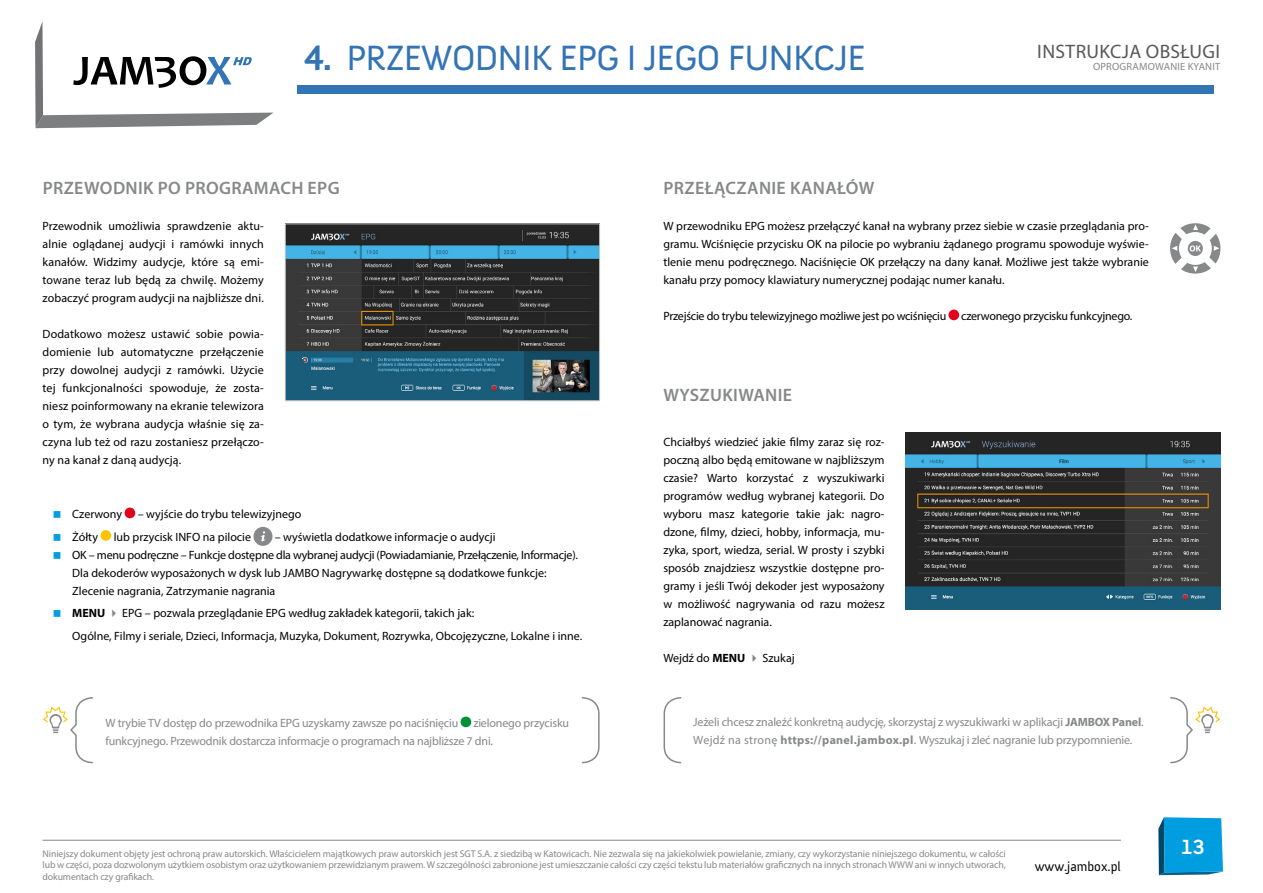
<style>
.page{position:relative;width:1263px;height:893px;background:#fff}
.page>*{position:absolute;margin:0;border:0;box-sizing:border-box;transform-origin:0 0}
.t1{font:36px "Anivers";letter-spacing:-.025em;color:#3374b5}
.t2{font:700 21px "Anivers";color:#fff}
.t3{font:19.5px "Myriad Pro";letter-spacing:.02em;color:#58585a}
.t4{font:600 18px "Myriad Pro";letter-spacing:.02em;color:#87888a}
.t5{font:13.5px "Anivers";color:#000}
.t6{font:12px/18px "Myriad Pro";color:#000;text-align:justify}
.t7{font:12px/18px "Myriad Pro";letter-spacing:-.015em;color:#87888a}
.t8{font:12px "Myriad Pro";letter-spacing:-.02em;color:#000}
.t9{font:10.5px "Myriad Pro";letter-spacing:.02em;color:#87888a}
.t10{font:9.75px/11.7px "Myriad Pro";letter-spacing:-.01em;color:#87888a;text-align:justify}
.s1{font-weight:700}
.s2{color:#87888a}
</style>
<div class="page">
<svg style="left:35px;top:21px;width:238px;height:107px"></svg>
<hr style="left:43px;top:840px;width:1078px;height:1px;background:#87888a">
<svg style="left:1158px;top:817px;width:65px;height:58px;background:#0e9ad5"></svg>
<div style="left:297px;top:85px;width:916px;height:9px;background:#3374b5"></div>
<svg style="left:125px;top:508px;width:10px;height:10px"></svg>
<svg style="left:101px;top:530px;width:10px;height:11px"></svg>
<div style="left:253px;top:527px;width:19px;height:19px;background:#87888a;border-radius:50%"></div>
<svg style="left:261px;top:531px;width:4px;height:10px"></svg>
<img style="left:287px;top:226px;width:311px;height:173px">
<div style="left:285px;top:224px;width:315px;height:177px;border:1px solid #c6c7c8"></div>
<svg style="left:581px;top:697px;width:19px;height:67px"></svg>
<svg style="left:43px;top:697px;width:50px;height:67px"></svg>
<svg style="left:461px;top:717px;width:10px;height:10px"></svg>
<svg style="left:663px;top:697px;width:19px;height:67px"></svg>
<svg style="left:1170px;top:697px;width:51px;height:67px"></svg>
<svg style="left:948px;top:310px;width:11px;height:10px"></svg>
<svg style="left:1170px;top:223px;width:50px;height:51px"></svg>
<img style="left:906px;top:433px;width:314px;height:177px">
<h1 class="t1" style="left:304px;top:38px;width:563px"><span class="s1">4.</span> PRZEWODNIK EPG I JEGO FUNKCJE</h1>
<h3 class="t3" style="left:1037px;top:40px;width:184px">INSTRUKCJA OBSŁUGI</h3>
<p class="t9" style="left:1093px;top:60px;width:129px">OPROGRAMOWANIE KYANIT</p>
<h3 class="t4" style="left:43px;top:177px;width:298px">PRZEWODNIK PO PROGRAMACH EPG</h3>
<p class="t6" style="left:43px;top:217px;width:223px">Przewodnik umożliwia sprawdzenie aktu&shy;alnie oglądanej audycji i ramówki innych kanałów. Widzimy audycje, które są emi&shy;towane teraz lub będą za chwilę. Możemy zobaczyć program audycji na najbliższe dni.</p>
<p class="t6" style="left:43px;top:325px;width:223px">Dodatkowo możesz ustawić sobie powia&shy;domienie lub automatyczne przełączenie przy dowolnej audycji z ramówki. Użycie tej funkcjonalności spowoduje, że zosta&shy;niesz poinformowany na ekranie telewizora o tym, że wybrana audycja właśnie się za&shy;czyna lub też od razu zostaniesz przełączo&shy;ny na kanał z daną audycją.</p>
<p class="t6" style="left:72px;top:505px;width:51px">Czerwony</p>
<p class="t6" style="left:138px;top:505px;width:165px">– wyjście do trybu telewizyjnego</p>
<p class="t6" style="left:72px;top:527px;width:27px">Żółty</p>
<p class="t6" style="left:114px;top:527px;width:139px">lub przycisk INFO na pilocie</p>
<p class="t6" style="left:72px;top:527px;width:507px;text-align:left;text-indent:202px">– wyświetla dodatkowe informacje o audycji<br>OK – menu podręczne – Funkcje dostępne dla wybranej audycji (Powiadamianie, Przełączenie, Informacje).<br>Dla dekoderów wyposażonych w dysk lub JAMBO Nagrywarkę dostępne są dodatkowe funkcje:<br>Zlecenie nagrania, Zatrzymanie nagrania</p>
<p class="t6" style="left:72px;top:602px;width:511px;line-height:22.5px"><span class="s1">MENU</span> <span class="s2">✔</span> EPG – pozwala przeglądanie EPG według zakładek kategorii, takich jak:<br>Ogólne, Filmy i seriale, Dzieci, Informacja, Muzyka, Dokument, Rozrywka, Obcojęzyczne, Lokalne i inne.</p>
<h3 class="t4" style="left:663px;top:177px;width:212px">PRZEŁĄCZANIE KANAŁÓW</h3>
<p class="t6" style="left:663px;top:217px;width:487px">W przewodniku EPG możesz przełączyć kanał na wybrany przez siebie w czasie przeglądania pro&shy;gramu. Wciśnięcie przycisku OK na pilocie po wybraniu żądanego programu spowoduje wyświe&shy;tlenie menu podręcznego. Naciśnięcie OK przełączy na dany kanał. Możliwe jest także wybranie kanału przy pomocy klawiatury numerycznej podając numer kanału.</p>
<p class="t8" style="left:663px;top:309px;width:470px">Przejście do trybu telewizyjnego możliwe jest po wciśnięciu czerwonego przycisku funkcyjnego.</p>
<h3 class="t4" style="left:663px;top:384px;width:130px">WYSZUKIWANIE</h3>
<p class="t6" style="left:663px;top:433px;width:223px">Chciałbyś wiedzieć jakie filmy zaraz się roz&shy;poczną albo będą emitowane w najbliższym czasie? Warto korzystać z wyszukiwarki programów według wybranej kategorii. Do wyboru masz kategorie takie jak: nagro&shy;dzone, filmy, dzieci, hobby, informacja, mu&shy;zyka, sport, wiedza, serial. W prosty i szybki sposób znajdziesz wszystkie dostępne pro&shy;gramy i jeśli Twój dekoder jest wyposażony w możliwość nagrywania od razu możesz zaplanować nagrania.</p>
<p class="t6" style="left:663px;top:649px;width:133px">Wejdź do <span class="s1">MENU</span> <span class="s2">✔</span> Szukaj</p>
<p class="t7" style="left:105px;top:714px;width:465px">W trybie TV dostęp do przewodnika EPG uzyskamy zawsze po naciśnięciu zielonego przycisku funkcyjnego. Przewodnik dostarcza informacje o programach na najbliższe 7 dni.</p>
<p class="t7" style="left:693px;top:712px;width:452px">Jeżeli chcesz znaleźć konkretną audycję, skorzystaj z wyszukiwarki w aplikacji <span class="s1">JAMBOX Panel</span>.<br>Wejdź na stronę <span class="s1">https://panel.jambox.pl</span>. Wyszukaj i zleć nagranie lub przypomnienie.</p>
<p class="t10" style="left:43px;top:847px;width:965px">Niniejszy dokument objęty jest ochroną praw autorskich. Właścicielem majątkowych praw autorskich jest SGT S.A. z siedzibą w Katowicach. Nie zezwala się na jakiekolwiek powielanie, zmiany, czy wykorzystanie niniejszego dokumentu, w całości lub w części, poza dozwolonym użytkiem osobistym oraz użytkowaniem przewidzianym prawem. W szczególności zabronione jest umieszczanie całości czy części tekstu lub materiałów graficznych na innych stronach WWW ani w innych utworach, dokumentach czy grafikach.</p>
<p class="t5" style="left:1035px;top:859px;width:88px">www.jambox.pl</p>
<h2 class="t2" style="left:1181px;top:835px;width:25px">13</h2>
</div>
